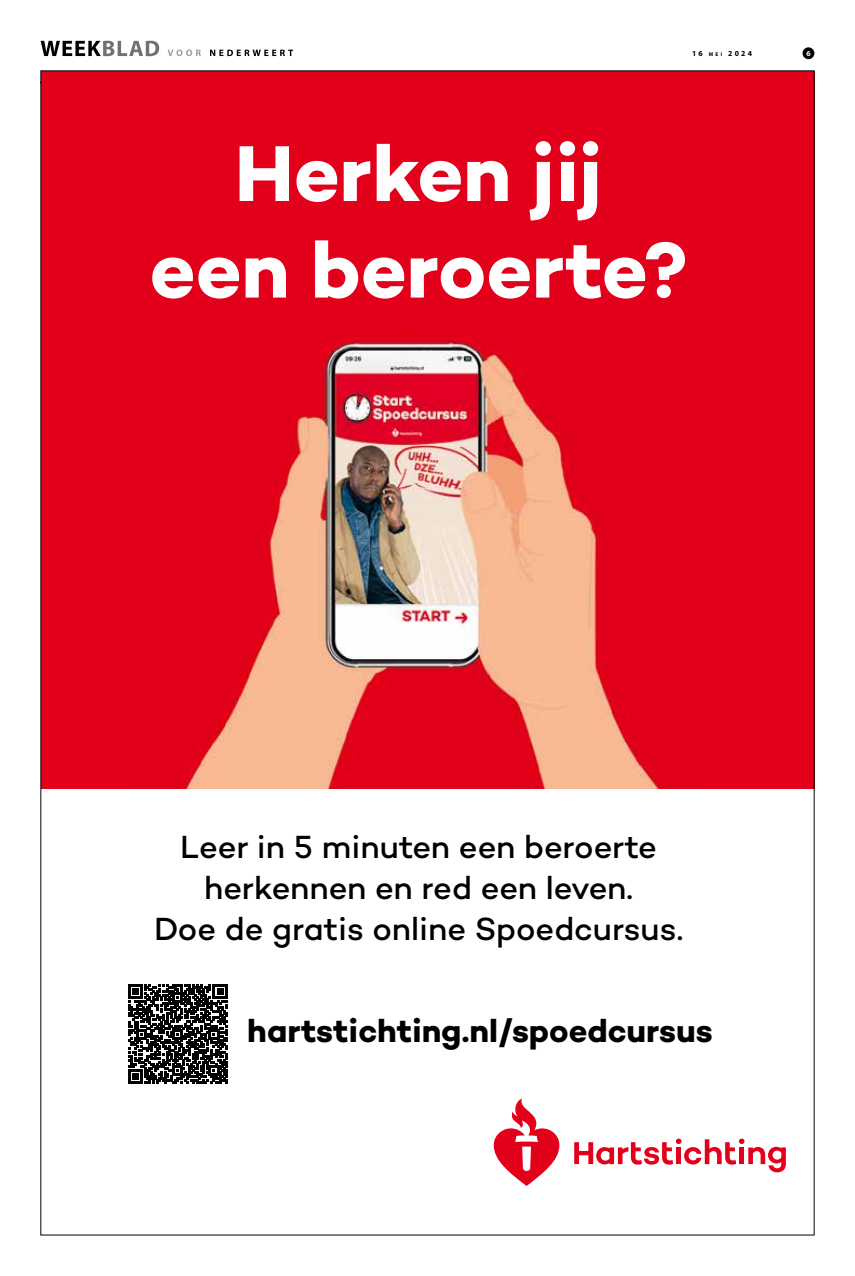
<style>
.page{position:relative;width:855px;height:1276px;background:#fff}
.page>*{position:absolute;margin:0;border:0;box-sizing:border-box;transform-origin:0 0}
.t1{font:700 80.4px/96.6px "Campton";letter-spacing:-.005em;color:#fff;text-align:center}
.t2{font:500 32.55px/41.2px "Campton";color:#000;text-align:center}
.t3{font:700 32.55px "Campton";color:#000}
.t4{font:700 7.65px "Myriad Pro";letter-spacing:.29em;color:#000}
.t5{font:700 7.65px "Myriad Pro";color:#fff}
.s1{font-size:5.4px}
</style>
<div class="page">
<div style="left:802px;top:47px;width:12px;height:12px;background:#000;border-radius:50%"></div>
<svg style="left:210px;top:50px;width:83px;height:6px"></svg>
<svg style="left:167px;top:50px;width:34px;height:6px"></svg>
<svg style="left:41px;top:41px;width:118px;height:15px"></svg>
<div style="left:41px;top:71px;width:773px;height:717px;background:#e2001a"></div>
<img style="left:181px;top:338px;width:479px;height:450px">
<svg style="left:128px;top:984px;width:99px;height:99px"></svg>
<svg style="left:494px;top:1098px;width:65px;height:88px"></svg>
<svg style="left:574px;top:1138px;width:212px;height:34px"></svg>
<p class="t4" style="left:692px;top:49px;width:61px">16 <span class="s1">M E I</span> 2024</p>
<p class="t5" style="left:806px;top:49px;width:6px">6</p>
<h1 class="t1" style="left:150px;top:124px;width:540px">Herken jij<br>een beroerte?</h1>
<p class="t2" style="left:154px;top:825px;width:531px">Leer in 5 minuten een beroerte herkennen en red een leven.<br>Doe de gratis online Spoedcursus.</p>
<p class="t3" style="left:247px;top:1010px;width:467px">hartstichting.nl/spoedcursus</p>
</div>
